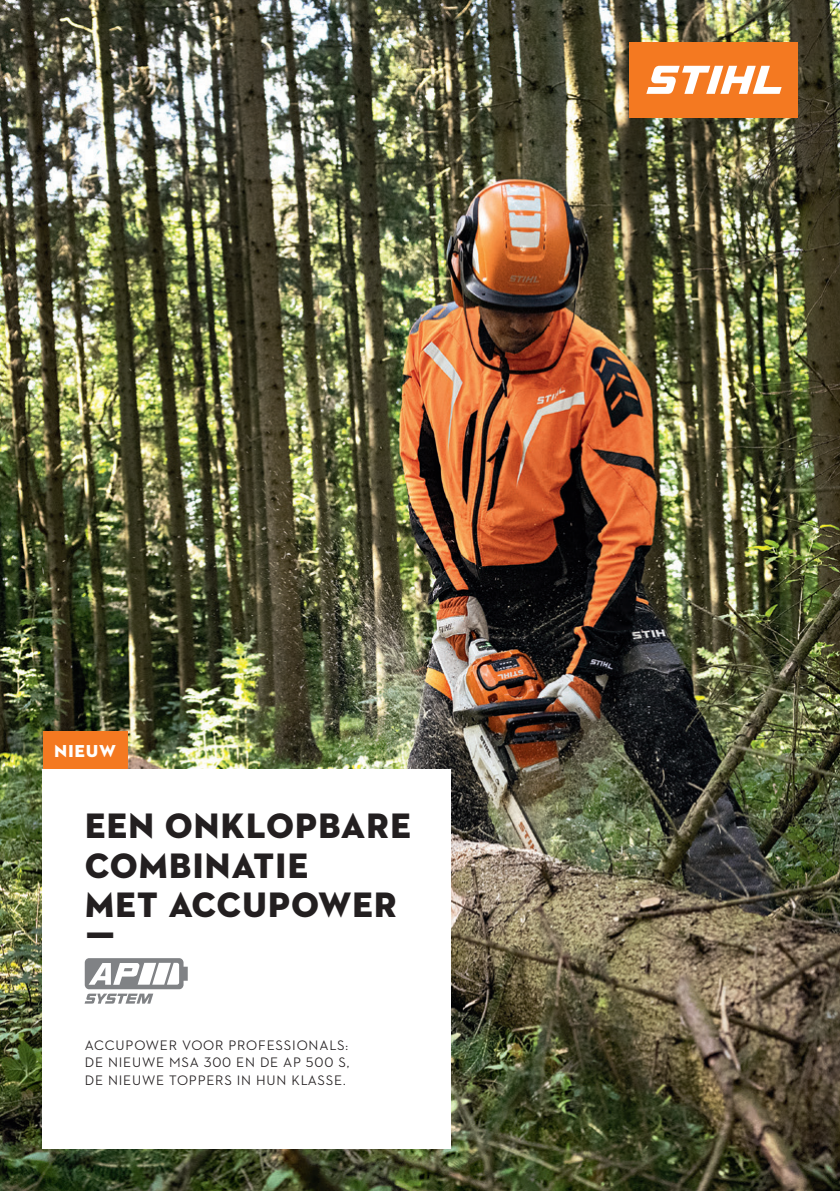
<style>
.page{position:relative;width:840px;height:1191px;background:#fff}
.page>*{position:absolute;margin:0;border:0;box-sizing:border-box;transform-origin:0 0}
.t1{font:36px/39.6px "STIHL Contraface Display Titling";letter-spacing:-.02em;color:#231f20}
.t2{font:17.6px "STIHL Contraface Display Titling";color:#fff}
.t3{font:500 14px/17.6px "STIHL Contraface Display";letter-spacing:.01em;color:#231f20;text-align:justify}
</style>
<div class="page">
<img style="left:0;top:0;width:839px;height:1191px">
<div style="left:629px;top:42px;width:168px;height:76px;background:#f47921"></div>
<svg style="left:646px;top:66px;width:135px;height:28px"></svg>
<div style="left:42px;top:769px;width:408px;height:380px;background:#fff"></div>
<div style="left:43px;top:731px;width:84px;height:38px;background:#f47921"></div>
<svg style="left:84px;top:958px;width:104px;height:45px"></svg>
<p class="t2" style="left:54px;top:740px;width:64px">NIEUW</p>
<h1 class="t1" style="left:84px;top:806px;width:329px">EEN ONKLOPBARE<br>COMBINATIE<br>MET ACCUPOWER<br>Ƒ</h1>
<p class="t3" style="left:84px;top:1036px;width:266px">ACCUPOWER VOOR PROFESSIONALS:<br>DE NIEUWE MSA 300 EN DE AP 500 S, DE NIEUWE TOPPERS IN HUN KLASSE.</p>
</div>
